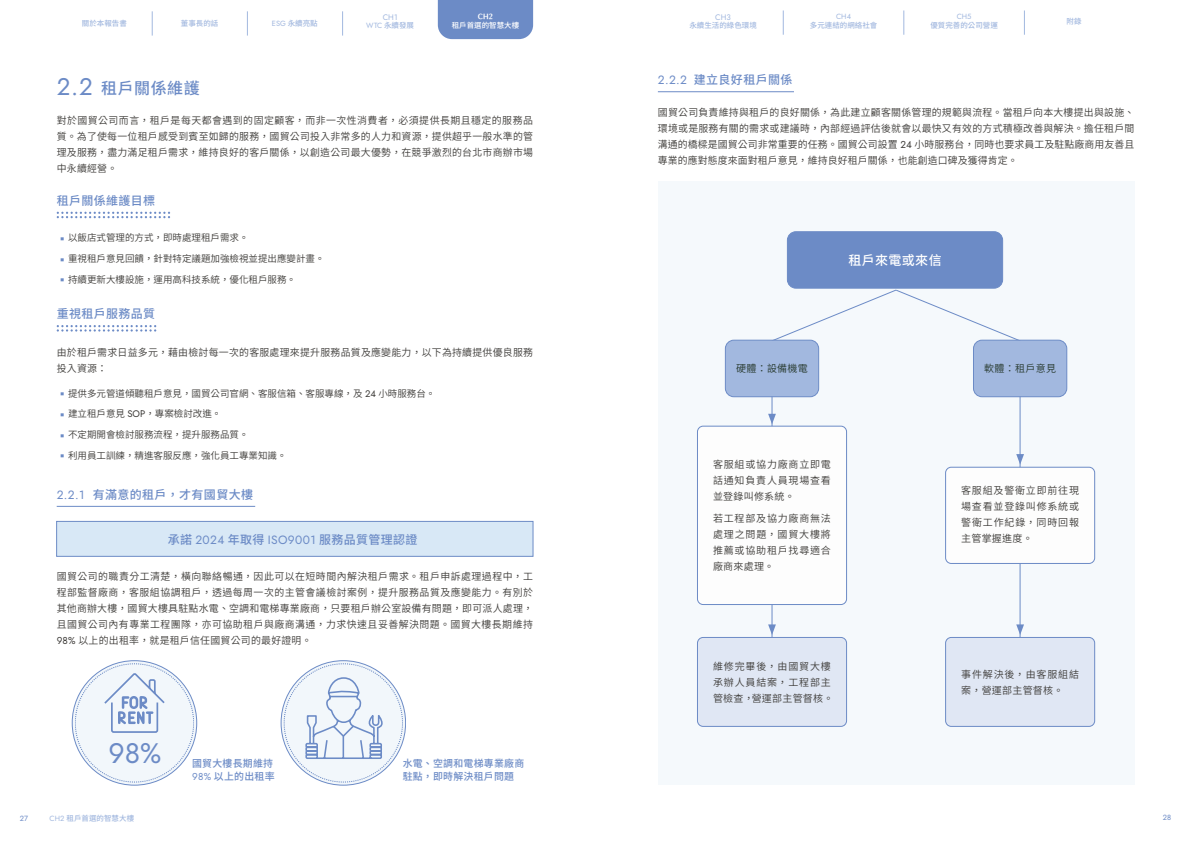
<style>
.page{position:relative;width:1191px;height:842px;background:#fff}
.page>*{position:absolute;margin:0;border:0;box-sizing:border-box;transform-origin:0 0}
.表格內容_9_5{font:28.2px "Jost";color:#6c8bc6}
.中標_16{font:500 16px "Noto Sans CJ Ktc";letter-spacing:.03em;color:#6c8bc6}
.內文_10{font:500 13px "Noto Sans CJ Ktc";letter-spacing:.03em;color:#fff}
.小標_12{font:500 12px "Noto Sans CJ Ktc";letter-spacing:.03em;color:#6c8bc6}
.內文_10-2{font:600 10px/16px "Noto Sans CJ Ktc";letter-spacing:.025em;color:#3d3b38;text-align:justify}
.內文_10-3{font:600 10px/16px "Noto Sans CJ Ktc";letter-spacing:.085em;color:#3d3b38}
.內文_10-4{font:500 10px/13px "Noto Sans CJ Ktc";letter-spacing:.025em;color:#6c8bc6}
.內文_10-5{font:600 10px "Noto Sans CJ Ktc";letter-spacing:.03em;color:#26382c}
.t1{font:600 9.5px "Noto Sans CJ Ktc";color:#3d3b38}
.t2{font:8px "Jost";color:#a2b8df}
.t3{font:500 7.5px "Noto Sans CJ Ktc";color:#a2b8df}
.t4{font:500 7.5px "Noto Sans CJ Ktc";color:#fff}
.t5{font:7.5px "Jost";color:#a2b8df}
.t6{font:7.5px "Jost";color:#6c8bc6}
.t7{font:800 7.5px "AR Fang Xin Shu H7 C95 DB5";color:#fff}
.s1{font-family:"Jost";font-weight:400}
.s2{font-family:"Jost";font-weight:400;font-size:24px}
.s3{font-size:11px;color:#6c8bc6}
</style>
<div class="page">
<div style="left:438px;top:0;width:95px;height:39px;background:#6c8bc6"></div>
<svg style="left:247px;top:11px;width:1px;height:25px"></svg>
<svg style="left:152px;top:11px;width:1px;height:25px"></svg>
<svg style="left:342px;top:11px;width:1px;height:25px"></svg>
<svg style="left:1024px;top:10px;width:1px;height:25px"></svg>
<svg style="left:903px;top:10px;width:1px;height:25px"></svg>
<svg style="left:783px;top:10px;width:1px;height:25px"></svg>
<div style="left:658px;top:181px;width:476px;height:604px;background:#f5f9fc"></div>
<hr style="left:57px;top:506px;width:198px;height:1px;background:#6c8bc6">
<hr style="left:658px;top:91px;width:136px;height:1px;background:#6c8bc6">
<svg style="left:771px;top:290px;width:123px;height:349px"></svg>
<svg style="left:894px;top:289px;width:127px;height:348px"></svg>
<div style="left:697px;top:426px;width:149px;height:178px;background:#fdfdfd;border-radius:6px"></div>
<div style="left:697px;top:426px;width:150px;height:179px;border:1px solid #6c8bc6;border-radius:6px"></div>
<div style="left:945px;top:467px;width:149px;height:96px;background:#fdfdfd;border-radius:6px"></div>
<div style="left:945px;top:467px;width:150px;height:97px;border:1px solid #6c8bc6;border-radius:6px"></div>
<div style="left:697px;top:637px;width:149px;height:89px;background:#e0e7f4;border-radius:6px"></div>
<div style="left:697px;top:637px;width:150px;height:90px;border:1px solid #6c8bc6;border-radius:6px"></div>
<div style="left:945px;top:637px;width:149px;height:89px;background:#e0e7f4;border-radius:6px"></div>
<div style="left:945px;top:637px;width:150px;height:90px;border:1px solid #6c8bc6;border-radius:6px"></div>
<svg style="left:768px;top:414px;width:8px;height:10px"></svg>
<svg style="left:1016px;top:454px;width:8px;height:11px"></svg>
<svg style="left:768px;top:624px;width:8px;height:11px"></svg>
<svg style="left:1016px;top:624px;width:8px;height:11px"></svg>
<div style="left:787px;top:232px;width:215px;height:56px;background:#6c8bc6;border-radius:9px"></div>
<div style="left:787px;top:232px;width:215px;height:56px;border:1px solid #6c8bc6;border-radius:9px"></div>
<div style="left:725px;top:340px;width:93px;height:57px;background:#a2b8df;border-radius:9px"></div>
<div style="left:725px;top:340px;width:94px;height:57px;border:1px solid #6c8bc6;border-radius:9px"></div>
<div style="left:973px;top:340px;width:93px;height:57px;background:#a2b8df;border-radius:9px"></div>
<div style="left:973px;top:340px;width:94px;height:57px;border:1px solid #6c8bc6;border-radius:9px"></div>
<svg style="left:75px;top:663px;width:119px;height:119px"></svg>
<svg style="left:284px;top:663px;width:119px;height:119px"></svg>
<svg style="left:57px;top:212px;width:113px;height:6px"></svg>
<svg style="left:57px;top:325px;width:99px;height:7px"></svg>
<div style="left:57px;top:521px;width:476px;height:35px;background:#d8e8f6;border:1px solid #6c8bc6"></div>
<p class="t2" style="left:383px;top:12px;width:16px">CH1</p>
<p class="t3" style="left:82px;top:19px;width:46px">關於本報告書</p>
<p class="t3" style="left:272px;top:19px;width:47px"><span class="s1">ESG</span> 永續亮點</p>
<p class="t3" style="left:181px;top:19px;width:39px">董事長的話</p>
<p class="t3" style="left:366px;top:21px;width:49px"><span class="s1">WTC</span> 永續發展</p>
<p class="t7" style="left:478px;top:12px;width:17px">CH2</p>
<p class="t4" style="left:452px;top:21px;width:69px">租戶首選的智慧大樓</p>
<p class="中標_16" style="left:57px;top:79px;width:144px"><span class="s2">2.2</span> 租戶關係維護</p>
<p class="內文_10-2" style="left:57px;top:113px;width:478px">對於國貿公司而言，租戶是每天都會遇到的固定顧客，而非一次性消費者，必須提供長期且穩定的服務品質。為了使每一位租戶感受到賓至如歸的服務，國貿公司投入非常多的人力和資源，提供超乎一般水準的管理及服務，盡力滿足租戶需求，維持良好的客戶關係，以創造公司最大優勢，在競爭激烈的台北市商辦市場中永續經營。</p>
<p class="小標_12" style="left:57px;top:193px;width:100px">租戶關係維護目標</p>
<p class="t1" style="left:57px;top:233px;width:193px"><span class="s3">▪</span>以飯店式管理的方式，即時處理租戶需求。</p>
<p class="t1" style="left:57px;top:253px;width:269px"><span class="s3">▪</span>重視租戶意見回饋，針對特定議題加強檢視並提出應變計畫。</p>
<p class="t1" style="left:57px;top:274px;width:241px"><span class="s3">▪</span>持續更新大樓設施，運用高科技系統，優化租戶服務。</p>
<p class="小標_12" style="left:57px;top:307px;width:100px">重視租戶服務品質</p>
<p class="內文_10-2" style="left:57px;top:344px;width:478px">由於租戶需求日益多元，藉由檢討每一次的客服處理來提升服務品質及應變能力，以下為持續提供優良服務投入資源：</p>
<p class="t1" style="left:57px;top:388px;width:380px"><span class="s3">▪</span>提供多元管道傾聽租戶意見，國貿公司官網、客服信箱、客服專線，及 <span class="s1">24</span> 小時服務台。</p>
<p class="t1" style="left:57px;top:408px;width:166px"><span class="s3">▪</span>建立租戶意見 <span class="s1">SOP</span>，專案檢討改進。</p>
<p class="t1" style="left:57px;top:429px;width:193px"><span class="s3">▪</span>不定期開會檢討服務流程，提升服務品質。</p>
<p class="t1" style="left:57px;top:450px;width:231px"><span class="s3">▪</span>利用員工訓練，精進客服反應，強化員工專業知識。</p>
<p class="小標_12" style="left:57px;top:488px;width:198px"><span class="s1">2.2.1</span> 有滿意的租戶，才有國貿大樓</p>
<p class="小標_12" style="left:168px;top:533px;width:251px">承諾 <span class="s1">2024</span> 年取得 <span class="s1">ISO9001</span> 服務品質管理認證</p>
<p class="內文_10-2" style="left:57px;top:568px;width:478px">國貿公司的職責分工清楚，橫向聯絡暢通，因此可以在短時間內解決租戶需求。租戶申訴處理過程中，工程部監督廠商，客服組協調租戶，透過每周一次的主管會議檢討案例，提升服務品質及應變能力。有別於其他商辦大樓，國貿大樓具駐點水電、空調和電梯專業廠商，只要租戶辦公室設備有問題，即可派人處理，且國貿公司內有專業工程團隊，亦可協助租戶與廠商溝通，力求快速且妥善解決問題。國貿大樓長期維持<span class="s1">98%</span> 以上的出租率，就是租戶信任國貿公司的最好證明。</p>
<p class="表格內容_9_5" style="left:109px;top:734px;width:54px">98%</p>
<p class="內文_10-4" style="left:192px;top:757px;width:84px">國貿大樓長期維持<br><span class="s1">98%</span> 以上的出租率</p>
<p class="內文_10-4" style="left:403px;top:757px;width:123px">水電、空調和電梯專業廠商駐點，即時解決租戶問題</p>
<p class="t2" style="left:715px;top:12px;width:17px">CH3</p>
<p class="t3" style="left:689px;top:21px;width:69px">永續生活的綠色環境</p>
<p class="小標_12" style="left:658px;top:73px;width:136px"><span class="s1">2.2.2</span> 建立良好租戶關係</p>
<p class="t5" style="left:836px;top:12px;width:16px">CH4</p>
<p class="t3" style="left:810px;top:21px;width:69px">多元連結的網絡社會</p>
<p class="t5" style="left:956px;top:12px;width:16px">CH5</p>
<p class="t3" style="left:930px;top:21px;width:69px">優質完善的公司營運</p>
<p class="t3" style="left:1066px;top:17px;width:16px">附錄</p>
<p class="內文_10-2" style="left:658px;top:104px;width:478px">國貿公司負責維持與租戶的良好關係，為此建立顧客關係管理的規範與流程。當租戶向本大樓提出與設施、環境或是服務有關的需求或建議時，內部經過評估後就會以最快又有效的方式積極改善與解決。擔任租戶間溝通的橋樑是國貿公司非常重要的任務。國貿公司設置 <span class="s1">24</span> 小時服務台，同時也要求員工及駐點廠商用友善且專業的應對態度來面對租戶意見，維持良好租戶關係，也能創造口碑及獲得肯定。</p>
<p class="內文_10" style="left:848px;top:253px;width:95px">租戶來電或來信</p>
<p class="內文_10-5" style="left:736px;top:363px;width:73px">硬體：設備機電</p>
<p class="內文_10-5" style="left:984px;top:363px;width:73px">軟體：租戶意見</p>
<p class="內文_10-2" style="left:713px;top:457px;width:119px">客服組或協力廠商立即電話通知負責人員現場查看並登錄叫修系統。</p>
<p class="內文_10-2" style="left:713px;top:510px;width:119px">若工程部及協力廠商無法處理之問題，國貿大樓將推薦或協助租戶找尋適合廠商來處理。</p>
<p class="內文_10-2" style="left:961px;top:482px;width:119px">客服組及警衛立即前往現場查看並登錄叫修系統或警衛工作紀錄，同時回報主管掌握進度。</p>
<p class="內文_10-3" style="left:713px;top:658px;width:122px">維修完畢後，由國貿大樓承辦人員結案，工程部主管檢查，營運部主管督核。</p>
<p class="內文_10-3" style="left:961px;top:666px;width:119px">事件解決後，由客服組結案，營運部主管督核。</p>
<p class="t6" style="left:20px;top:813px;width:10px">27</p>
<p class="t3" style="left:50px;top:814px;width:86px"><span class="s1">CH2</span> 租戶首選的智慧大樓</p>
<p class="t6" style="left:1162px;top:812px;width:10px">28</p>
</div>
